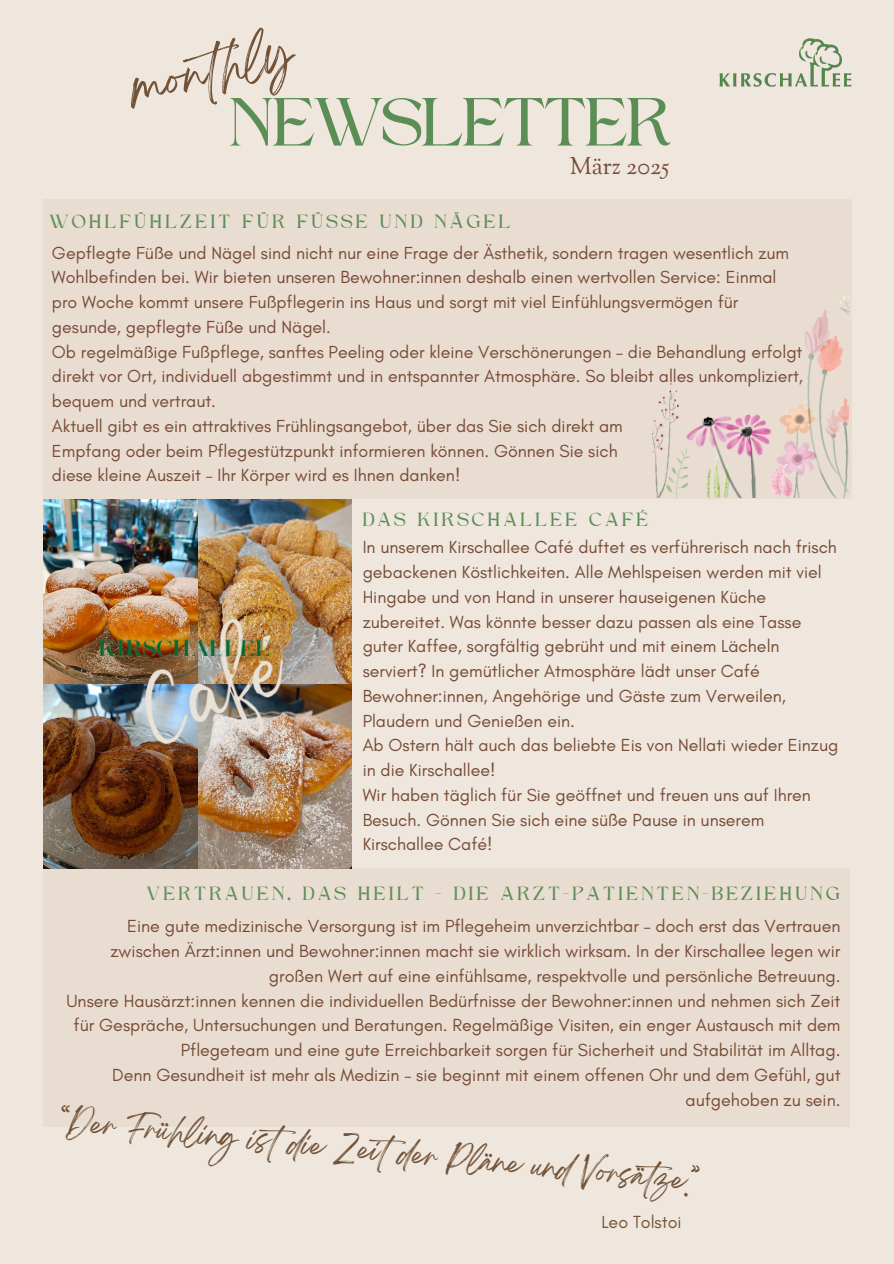
<style>
.page{position:relative;width:894px;height:1264px;background:#fff}
.page>*{position:absolute;margin:0;border:0;box-sizing:border-box;transform-origin:0 0}
.t1{font:69.45px "Higuen";letter-spacing:-.02em;color:#5b8e55}
.t2{font:41.55px "Breathing";color:#725339}
.t3{font:26.1px "Breathing";color:#725339}
.t4{font:24px "Sorts Mill Goudy";color:#764b36}
.t5{font:19.5px "Higuen";letter-spacing:.16em;color:#5b8e55}
.t6{font:17.85px/24.8px "Glacial Indifference";color:#764b36}
.t7{font:17.85px "Glacial Indifference";color:#725339}
</style>
<div class="page">
<div style="left:0;top:0;width:893px;height:1263px;background:#efe7dd"></div>
<img style="left:43px;top:499px;width:308px;height:369px">
<div style="left:43px;top:200px;width:808px;height:299px;background:#e9dcd0"></div>
<img style="left:719px;top:38px;width:132px;height:49px">
<div style="left:43px;top:868px;width:806px;height:258px;background:#e9dcd0"></div>
<img style="left:85px;top:607px;width:224px;height:147px">
<img style="left:652px;top:296px;width:196px;height:201px">
<h4 class="t2" style="left:128px;top:77px;width:167px;rotate:-14deg">monthly</h4>
<h2 class="t1" style="left:230px;top:93px;width:443px">NEWSLETTER</h2>
<p class="t4" style="left:569px;top:151px;width:101px">März 2025</p>
<p class="t5" style="left:49px;top:213px;width:463px">WOHLFÜHLZEIT FÜR FÜSSE UND NÄGEL</p>
<p class="t6" style="left:52px;top:240px;width:738px">Gepflegte Füße und Nägel sind nicht nur eine Frage der Ästhetik, sondern tragen wesentlich zum Wohlbefinden bei. Wir bieten unseren Bewohner:innen deshalb einen wertvollen Service: Einmal pro Woche kommt unsere Fußpflegerin ins Haus und sorgt mit viel Einfühlungsvermögen für gesunde, gepflegte Füße und Nägel.</p>
<p class="t6" style="left:52px;top:339px;width:752px;text-align:justify">Ob regelmäßige Fußpflege, sanftes Peeling oder kleine Verschönerungen – die Behandlung erfolgt direkt vor Ort, individuell abgestimmt und in entspannter Atmosphäre. So bleibt alles unkompliziert, bequem und vertraut.</p>
<h4 class="t6" style="left:52px;top:413px;width:572px">Aktuell gibt es ein attraktives Frühlingsangebot, über das Sie sich direkt am</h4>
<p class="t6" style="left:52px;top:438px;width:567px">Empfang oder beim Pflegestützpunkt informieren können. Gönnen Sie sich</p>
<p class="t6" style="left:52px;top:463px;width:410px">diese kleine Auszeit – Ihr Körper wird es Ihnen danken!</p>
<h3 class="t5" style="left:362px;top:511px;width:287px">DAS KIRSCHALLEE CAFÉ</h3>
<p class="t6" style="left:362px;top:534px;width:475px">In unserem Kirschallee Café duftet es verführerisch nach frisch gebackenen Köstlichkeiten. Alle Mehlspeisen werden mit viel Hingabe und von Hand in unserer hauseigenen Küche zubereitet. Was könnte besser dazu passen als eine Tasse guter Kaffee, sorgfältig gebrüht und mit einem Lächeln serviert? In gemütlicher Atmosphäre lädt unser Café Bewohner:innen, Angehörige und Gäste zum Verweilen, Plaudern und Genießen ein.</p>
<p class="t6" style="left:362px;top:732px;width:477px">Ab Ostern hält auch das beliebte Eis von Nellati wieder Einzug in die Kirschallee!</p>
<p class="t6" style="left:362px;top:782px;width:449px">Wir haben täglich für Sie geöffnet und freuen uns auf Ihren<br>Besuch. Gönnen Sie sich eine süße Pause in unserem<br>Kirschallee Café!</p>
<p class="t5" style="left:147px;top:884px;width:694px">VERTRAUEN, DAS HEILT - DIE ARZT-PATIENTEN-BEZIEHUNG</p>
<p class="t6" style="left:110px;top:913px;width:731px;text-align:right">Eine gute medizinische Versorgung ist im Pflegeheim unverzichtbar – doch erst das Vertrauen zwischen Ärzt:innen und Bewohner:innen macht sie wirklich wirksam. In der Kirschallee legen wir großen Wert auf eine einfühlsame, respektvolle und persönliche Betreuung.</p>
<p class="t6" style="left:66px;top:988px;width:775px;text-align:right">Unsere Hausärzt:innen kennen die individuellen Bedürfnisse der Bewohner:innen und nehmen sich Zeit für Gespräche, Untersuchungen und Beratungen. Regelmäßige Visiten, ein enger Austausch mit dem<br>Pflegeteam und eine gute Erreichbarkeit sorgen für Sicherheit und Stabilität im Alltag.</p>
<p class="t6" style="left:112px;top:1062px;width:729px;text-align:right">Denn Gesundheit ist mehr als Medizin – sie beginnt mit einem offenen Ohr und dem Gefühl, gut aufgehoben zu sein.</p>
<h1 class="t3" style="left:60px;top:1114px;width:642px;rotate:5deg">“Der Frühling ist die Zeit der Pläne und Vorsätze.”</h1>
<p class="t7" style="left:601px;top:1210px;width:82px">Leo Tolstoi</p>
</div>
